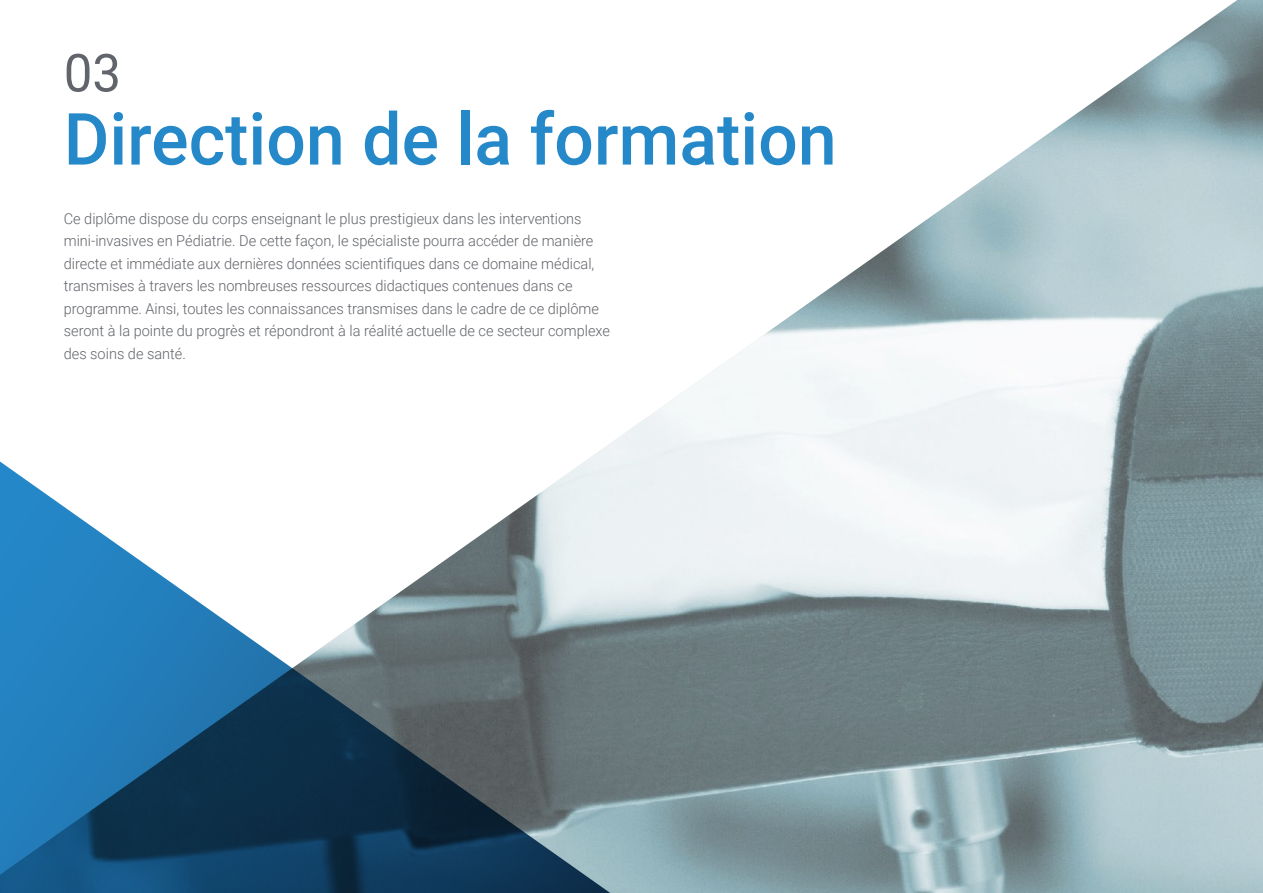
<style>
.page{position:relative;width:1263px;height:893px;background:#fff}
.page>*{position:absolute;margin:0;border:0;box-sizing:border-box;transform-origin:0 0}
.t1{font:500 72px "Roboto";color:#2488c9}
.t2{font:52.5px "Roboto";color:#61646a}
.t3{font:300 15px/22.5px "Roboto";color:#61646a}
</style>
<div class="page">
<img style="left:607px;top:0;width:656px;height:893px">
<svg style="left:0;top:446px;width:640px;height:447px"></svg>
<h2 class="t2" style="left:64px;top:36px;width:59px">03</h2>
<h1 class="t1" style="left:64px;top:89px;width:774px">Direction de la formation</h1>
<p class="t3" style="left:64px;top:207px;width:548px">Ce diplôme dispose du corps enseignant le plus prestigieux dans les interventions mini-invasives en Pédiatrie. De cette façon, le spécialiste pourra accéder de manière directe et immédiate aux dernières données scientifiques dans ce domaine médical, transmises à travers les nombreuses ressources didactiques contenues dans ce programme. Ainsi, toutes les connaissances transmises dans le cadre de ce diplôme seront à la pointe du progrès et répondront à la réalité actuelle de ce secteur complexe des soins de santé.</p>
</div>
